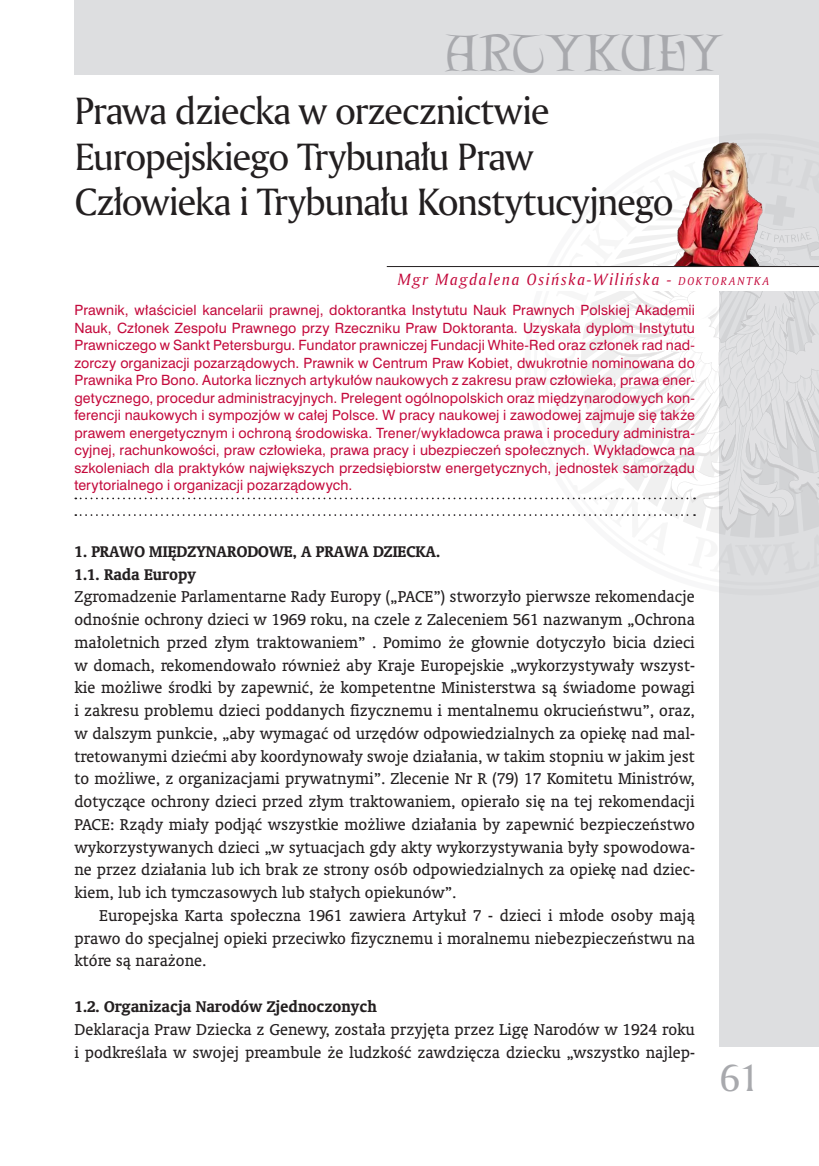
<style>
.page{position:relative;width:819px;height:1166px;background:#fff}
.page>*{position:absolute;margin:0;border:0;box-sizing:border-box;transform-origin:0 0}
.t1{font:46.55px "Lettergical PL";letter-spacing:-.005em;color:#a8a9ad}
.art-TYTUŁ{font:36.75px/45.5px "Amerigo PL";letter-spacing:-.04em;color:#231f20}
.pagina-strony{font:36.75px "Amerigo PL";color:#a8a9ad}
.Normalny_PK{font:15.75px/22.8px "Oranda PL";color:#231f20;text-align:justify}
.Normalny_PK-2{font:700 15.75px "Oranda PL";color:#231f20}
.art-autor_do_prawej{font:italic 15.75px "Amerigo PL";letter-spacing:.095em;color:#c40a3c}
.art-autor-opis{font:13.12px/17.5px "Swis 721 PL";letter-spacing:.01em;color:#c40a3c;text-align:justify}
.s1{font-size:11.03px}
</style>
<div class="page">
<div style="left:719px;top:0;width:100px;height:1047px;background:#dddee0"></div>
<div style="left:74px;top:0;width:745px;height:74px;background:#dddee0"></div>
<svg style="left:75px;top:196px;width:744px;height:341px"></svg>
<img style="left:672px;top:142px;width:99px;height:124px">
<div style="left:0;top:266px;width:819px;height:25px;background:#fff"></div>
<hr style="left:387px;top:266px;width:432px;height:1px;background:#231f20">
<h1 class="t1" style="left:445px;top:25px;width:279px">ARTYKUŁY</h1>
<p class="art-TYTUŁ" style="left:74px;top:87px;width:601px">Prawa dziecka w orzecznictwie<br>Europejskiego Trybunału Praw<br>Człowieka i Trybunału Konstytucyjnego</p>
<p class="art-autor_do_prawej" style="left:398px;top:269px;width:373px">Mgr Magdalena Osińska-Wilińska - <span class="s1">DOKTORANTKA</span></p>
<p class="art-autor-opis" style="left:74px;top:301px;width:622px">Prawnik, właściciel kancelarii prawnej, doktorantka Instytutu Nauk Prawnych Polskiej Akademii Nauk, Członek Zespołu Prawnego przy Rzeczniku Praw Doktoranta. Uzyskała dyplom Instytutu Prawniczego w Sankt Petersburgu. Fundator prawniczej Fundacji White-Red oraz członek rad nad&shy;zorczy organizacji pozarządowych. Prawnik w Centrum Praw Kobiet, dwukrotnie nominowana do Prawnika Pro Bono. Autorka licznych artykułów naukowych z zakresu praw człowieka, prawa ener&shy;getycznego, procedur administracyjnych. Prelegent ogólnopolskich oraz międzynarodowych kon&shy;ferencji naukowych i sympozjów w całej Polsce. W pracy naukowej i zawodowej zajmuje się także prawem energetycznym i ochroną środowiska. Trener/wykładowca prawa i procedury administra&shy;cyjnej, rachunkowości, praw człowieka, prawa pracy i ubezpieczeń społecznych. Wykładowca na szkoleniach dla praktyków największych przedsiębiorstw energetycznych, jednostek samorządu terytorialnego i organizacji pozarządowych.</p>
<p class="Normalny_PK-2" style="left:74px;top:541px;width:367px">1. PRAWO MIĘDZYNARODOWE, A PRAWA DZIECKA.</p>
<p class="Normalny_PK-2" style="left:74px;top:564px;width:123px">1.1. Rada Europy</p>
<p class="Normalny_PK" style="left:74px;top:585px;width:622px">Zgromadzenie Parlamentarne Rady Europy („PACE”) stworzyło pierwsze rekomendacje odnośnie ochrony dzieci w 1969 roku, na czele z Zaleceniem 561 nazwanym „Ochrona małoletnich przed złym traktowaniem” . Pomimo że głownie dotyczyło bicia dzieci w domach, rekomendowało również aby Kraje Europejskie „wykorzystywały wszyst&shy;kie możliwe środki by zapewnić, że kompetentne Ministerstwa są świadome powagi i zakresu problemu dzieci poddanych fizycznemu i mentalnemu okrucieństwu”, oraz, w dalszym punkcie, „aby wymagać od urzędów odpowiedzialnych za opiekę nad mal&shy;tretowanymi dziećmi aby koordynowały swoje działania, w takim stopniu w jakim jest to możliwe, z organizacjami prywatnymi”. Zlecenie Nr R (79) 17 Komitetu Ministrów, dotyczące ochrony dzieci przed złym traktowaniem, opierało się na tej rekomendacji PACE: Rządy miały podjąć wszystkie możliwe działania by zapewnić bezpieczeństwo wykorzystywanych dzieci „w sytuacjach gdy akty wykorzystywania były spowodowa&shy;ne przez działania lub ich brak ze strony osób odpowiedzialnych za opiekę nad dziec&shy;kiem, lub ich tymczasowych lub stałych opiekunów”.</p>
<p class="Normalny_PK" style="left:74px;top:904px;width:622px;text-indent:25px">Europejska Karta społeczna 1961 zawiera Artykuł 7 - dzieci i młode osoby mają prawo do specjalnej opieki przeciwko fizycznemu i moralnemu niebezpieczeństwu na które są narażone.</p>
<p class="Normalny_PK-2" style="left:74px;top:996px;width:304px">1.2. Organizacja Narodów Zjednoczonych</p>
<p class="Normalny_PK" style="left:74px;top:1017px;width:622px">Deklaracja Praw Dziecka z Genewy, została przyjęta przez Ligę Narodów w 1924 roku i podkreślała w swojej preambule że ludzkość zawdzięcza dziecku „wszystko najlep-</p>
<p class="pagina-strony" style="left:719px;top:1053px;width:41px">61</p>
</div>
